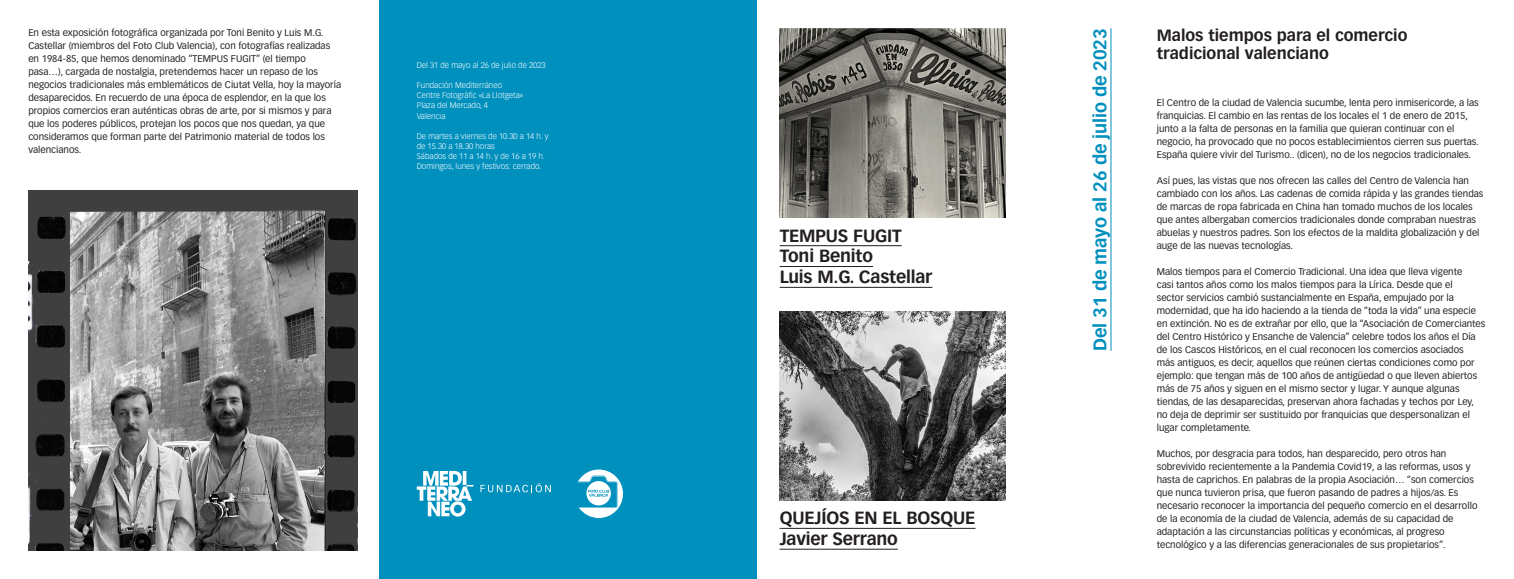
<style>
.page{position:relative;width:1514px;height:579px;background:#fff}
.page>*{position:absolute;margin:0;border:0;box-sizing:border-box;transform-origin:0 0}
.t1{font:700 18px "Vectora LH";letter-spacing:-.01em;color:#0090be}
.t2{font:700 17.3px/20.8px "Vectora LH";letter-spacing:-.01em;color:#231f20}
.t3{font:700 16px/18px "Vectora LH";color:#231f20}
.t4{font:9.5px/13px "Vectora LH";color:#231f20}
.t5{font:300 8px/10px "Vectora LH";color:#fff}
</style>
<div class="page">
<img style="left:28px;top:190px;width:329px;height:360px">
<div style="left:380px;top:0;width:377px;height:578px;background:#0090be"></div>
<svg style="left:480px;top:483px;width:71px;height:9px"></svg>
<svg style="left:417px;top:471px;width:56px;height:45px"></svg>
<img style="left:780px;top:28px;width:226px;height:190px">
<hr style="left:780px;top:245px;width:122px;height:1px;background:#231f20">
<hr style="left:780px;top:266px;width:93px;height:1px;background:#231f20">
<hr style="left:780px;top:287px;width:152px;height:1px;background:#231f20">
<img style="left:780px;top:311px;width:226px;height:189px">
<hr style="left:780px;top:527px;width:195px;height:1px;background:#231f20">
<hr style="left:780px;top:548px;width:118px;height:1px;background:#231f20">
<hr style="left:1110px;top:28px;width:1px;height:322px;background:#0090be">
<svg style="left:577px;top:469px;width:46px;height:48px"></svg>
<p class="t4" style="left:28px;top:26px;width:314px">En esta exposición fotográfica organizada por Toni Benito y Luis M.G.<br>Castellar (miembros del Foto Club Valencia), con fotografías realizadas en 1984-85, que hemos denominado “TEMPUS FUGIT” (el tiempo pasa…), cargada de nostalgia, pretendemos hacer un repaso de los negocios tradicionales más emblemáticos de Ciutat Vella, hoy la mayoría desaparecidos. En recuerdo de una época de esplendor, en la que los propios comercios eran auténticas obras de arte, por si mismos y para que los poderes públicos, protejan los pocos que nos quedan, ya que consideramos que forman parte del Patrimonio material de todos los valencianos.</p>
<p class="t5" style="left:417px;top:61px;width:130px">Del 31 de mayo al 26 de julio de 2023</p>
<p class="t5" style="left:417px;top:81px;width:108px">Fundación Mediterráneo<br>Centre Fotogràfic «La Llotgeta»<br>Plaza del Mercado, 4<br>Valencia</p>
<p class="t5" style="left:417px;top:131px;width:133px">De martes a viernes de 10.30 a 14 h. y de 15.30 a 18.30 horas<br>Sábados de 11 a 14 h. y de 16 a 19 h.<br>Domingos, lunes y festivos: cerrado.</p>
<h2 class="t2" style="left:780px;top:225px;width:154px">TEMPUS FUGIT<br>Toni Benito<br>Luis M.G. Castellar</h2>
<h2 class="t2" style="left:780px;top:507px;width:197px">QUEJÍOS EN EL BOSQUE<br>Javier Serrano</h2>
<h1 class="t1" style="left:1089px;top:350px;width:324px;rotate:-90deg">Del 31 de mayo al 26 de julio de 2023</h1>
<h3 class="t3" style="left:1157px;top:26px;width:252px">Malos tiempos para el comercio tradicional valenciano</h3>
<p class="t4" style="left:1157px;top:96px;width:324px">El Centro de la ciudad de Valencia sucumbe, lenta pero inmisericorde, a las franquicias. El cambio en las rentas de los locales el 1 de enero de 2015, junto a la falta de personas en la familia que quieran continuar con el negocio, ha provocado que no pocos establecimientos cierren sus puertas.<br>España quiere vivir del Turismo.. (dicen), no de los negocios tradicionales.</p>
<p class="t4" style="left:1157px;top:174px;width:328px">Así pues, las vistas que nos ofrecen las calles del Centro de Valencia han cambiado con los años. Las cadenas de comida rápida y las grandes tiendas de marcas de ropa fabricada en China han tomado muchos de los locales que antes albergaban comercios tradicionales donde compraban nuestras abuelas y nuestros padres. Son los efectos de la maldita globalización y del auge de las nuevas tecnologías.</p>
<p class="t4" style="left:1157px;top:265px;width:330px">Malos tiempos para el Comercio Tradicional. Una idea que lleva vigente<br>casi tantos años como los malos tiempos para la Lírica. Desde que el<br>sector servicios cambió sustancialmente en España, empujado por la modernidad, que ha ido haciendo a la tienda de “toda la vida” una especie en extinción. No es de extrañar por ello, que la “Asociación de Comerciantes del Centro Histórico y Ensanche de Valencia” celebre todos los años el Día de los Cascos Históricos, en el cual reconocen los comercios asociados<br>más antiguos, es decir, aquellos que reúnen ciertas condiciones como por ejemplo: que tengan más de 100 años de antigüedad o que lleven abiertos más de 75 años y siguen en el mismo sector y lugar. Y aunque algunas tiendas, de las desaparecidas, preservan ahora fachadas y techos por Ley, no deja de deprimir ser sustituido por franquicias que despersonalizan el lugar completamente.</p>
<p class="t4" style="left:1157px;top:447px;width:322px">Muchos, por desgracia para todos, han desparecido, pero otros han sobrevivido recientemente a la Pandemia Covid19, a las reformas, usos y hasta de caprichos. En palabras de la propia Asociación… “son comercios que nunca tuvieron prisa, que fueron pasando de padres a hijos/as. Es necesario reconocer la importancia del pequeño comercio en el desarrollo de la economía de la ciudad de Valencia, además de su capacidad de adaptación a las circunstancias políticas y económicas, al progreso tecnológico y a las diferencias generacionales de sus propietarios”.</p>
</div>
